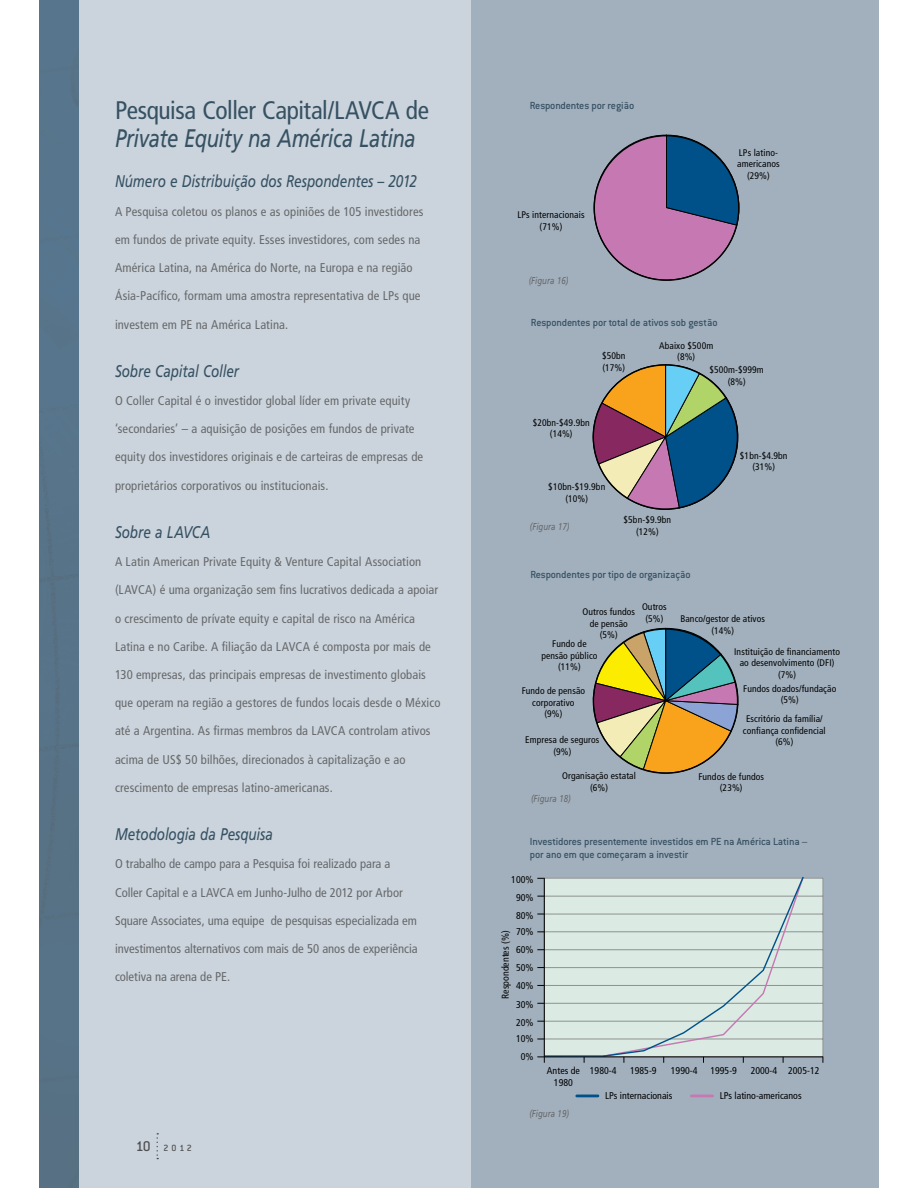
<style>
.page{position:relative;width:918px;height:1188px;background:#fff}
.page>*{position:absolute;margin:0;border:0;box-sizing:border-box;transform-origin:0 0}
.t1{font:condensed 25.35px "Frutiger LT Std";letter-spacing:-.02em;color:#365163}
.t2{font:italic 25.35px "Frutiger LT Std";letter-spacing:-.02em;color:#365163;scale:.8 1}
.t3{font:italic 16.95px "Frutiger LT Std";letter-spacing:-.005em;color:#365163;scale:.8 1}
.t4{font:condensed 12.75px "Frutiger LT Std";letter-spacing:.005em;color:#67696b}
.t5{font:500 11.25px/13.5px "Conduit ITC";letter-spacing:-.015em;color:#365163}
.t6{font:condensed 9.9px/11.9px "Frutiger LT Std";color:#010202}
.t7{font:italic 9.9px "Frutiger LT Std";color:#67696b;scale:.8 1}
.t8{font:500 9.9px "Conduit ITC";color:#4f5052}
.t9{font:condensed 9.6px/11.6px "Frutiger LT Std";letter-spacing:.01em;color:#010202;text-align:center}
.s1{font-size:15.45px}
</style>
<div class="page">
<div style="left:39px;top:0;width:840px;height:1188px;background:#cbd4dc"></div>
<div style="left:471px;top:0;width:408px;height:1188px;background:#a2b0bd"></div>
<svg style="left:157px;top:1133px;width:1px;height:26px"></svg>
<svg style="left:593px;top:135px;width:146px;height:146px"></svg>
<svg style="left:592px;top:364px;width:147px;height:146px"></svg>
<svg style="left:592px;top:628px;width:146px;height:146px"></svg>
<svg style="left:545px;top:878px;width:278px;height:179px;background:#d6e4dd"></svg>
<hr style="left:545px;top:1055px;width:59px;height:2px;background:#005189">
<hr style="left:544px;top:1057px;width:279px;height:1px;background:#010202">
<svg style="left:602px;top:877px;width:203px;height:186px;background:#d0ded9"></svg>
<hr style="left:544px;top:878px;width:1px;height:179px;background:#010202">
<svg style="left:537px;top:1057px;width:8px;height:6px"></svg>
<hr style="left:577px;top:1095px;width:21px;height:2px;background:#005189">
<hr style="left:691px;top:1095px;width:22px;height:2px;background:#c578b2">
<h1 class="t1" style="left:115px;top:100px;width:316px">Pesquisa Coller Capital/LAVCA de</h1>
<h1 class="t2" style="left:115px;top:128px;width:378px">Private Equity na América Latina</h1>
<h2 class="t3" style="left:115px;top:175px;width:379px">Número e Distribuição dos Respondentes – 2012</h2>
<p class="t4" style="left:115px;top:206px;width:310px">A Pesquisa coletou os planos e as opiniões de 105 investidores</p>
<p class="t4" style="left:115px;top:234px;width:307px">em fundos de private equity. Esses investidores, com sedes na</p>
<p class="t4" style="left:115px;top:262px;width:299px">América Latina, na América do Norte, na Europa e na região</p>
<p class="t4" style="left:115px;top:291px;width:307px">Ásia-Pacífico, formam uma amostra representativa de LPs que</p>
<p class="t4" style="left:115px;top:319px;width:175px">investem em PE na América Latina.</p>
<h2 class="t3" style="left:115px;top:364px;width:157px">Sobre Capital Coller</h2>
<p class="t4" style="left:115px;top:395px;width:297px">O Coller Capital é o investidor global líder em private equity</p>
<p class="t4" style="left:115px;top:424px;width:301px">‘secondaries’ – a aquisição de posições em fundos de private</p>
<p class="t4" style="left:115px;top:452px;width:310px">equity dos investidores originais e de carteiras de empresas de</p>
<p class="t4" style="left:115px;top:480px;width:215px">proprietários corporativos ou institucionais.</p>
<h2 class="t3" style="left:115px;top:525px;width:121px">Sobre a LAVCA</h2>
<p class="t4" style="left:115px;top:556px;width:308px">A Latin American Private Equity &amp; Venture Capital Association</p>
<p class="t4" style="left:115px;top:585px;width:325px">(LAVCA) é uma organização sem fins lucrativos dedicada a apoiar</p>
<p class="t4" style="left:115px;top:613px;width:302px">o crescimento de prívate equity e capital de risco na América</p>
<p class="t4" style="left:115px;top:641px;width:317px">Latina e no Caribe. A filiação da LAVCA é composta por mais de</p>
<p class="t4" style="left:115px;top:669px;width:312px">130 empresas, das principais empresas de investimento globais</p>
<p class="t4" style="left:115px;top:698px;width:327px">que operam na região a gestores de fundos locais desde o México</p>
<p class="t4" style="left:115px;top:726px;width:317px">até a Argentina. As firmas membros da LAVCA controlam ativos</p>
<p class="t4" style="left:115px;top:754px;width:292px">acima de US$ 50 bilhões, direcionados à capitalização e ao</p>
<p class="t4" style="left:115px;top:782px;width:219px">crescimento de empresas latino-americanas.</p>
<h2 class="t3" style="left:115px;top:827px;width:199px">Metodologia da Pesquisa</h2>
<p class="t4" style="left:115px;top:859px;width:277px">O trabalho de campo para a Pesquisa foi realizado para a</p>
<p class="t4" style="left:115px;top:887px;width:289px">Coller Capital e a LAVCA em Junho-Julho de 2012 por Arbor</p>
<p class="t4" style="left:115px;top:915px;width:303px">Square Associates, uma equipe de pesquisas especializada em</p>
<p class="t4" style="left:115px;top:943px;width:304px">investimentos alternativos com mais de 50 anos de experiência</p>
<p class="t4" style="left:115px;top:972px;width:117px">coletiva na arena de PE.</p>
<p class="t8" style="left:136px;top:1145px;width:58px"><span class="s1">10</span> 2012</p>
<p class="t5" style="left:530px;top:100px;width:106px">Respondentes por região</p>
<p class="t9" style="left:517px;top:209px;width:69px">LPs internacionais (71%)</p>
<p class="t7" style="left:529px;top:277px;width:51px">(Figura 16)</p>
<p class="t5" style="left:531px;top:317px;width:188px">Respondentes por total de ativos sob gestão</p>
<p class="t9" style="left:737px;top:147px;width:44px">LPs latino&shy;americanos (29%)</p>
<p class="t9" style="left:602px;top:350px;width:25px;text-align:left">$50bn (17%)</p>
<p class="t9" style="left:533px;top:417px;width:58px">$20bn-$49.9bn (14%)</p>
<p class="t9" style="left:548px;top:481px;width:58px">$10bn-$19.9bn (10%)</p>
<p class="t9" style="left:659px;top:340px;width:56px">Abaixo $500m (8%)</p>
<p class="t9" style="left:709px;top:364px;width:56px">$500m-$999m (8%)</p>
<p class="t9" style="left:740px;top:450px;width:49px">$1bn-$4.9bn (31%)</p>
<p class="t7" style="left:530px;top:523px;width:51px">(Figura 17)</p>
<p class="t9" style="left:624px;top:514px;width:49px">$5bn-$9.9bn (12%)</p>
<p class="t5" style="left:530px;top:569px;width:162px">Respondentes por tipo de organização</p>
<p class="t9" style="left:642px;top:601px;width:26px">Outros (5%)</p>
<p class="t9" style="left:583px;top:606px;width:54px">Outros fundos de pensão (5%)</p>
<p class="t9" style="left:680px;top:613px;width:86px">Banco/gestor de ativos (14%)</p>
<p class="t9" style="left:541px;top:638px;width:58px">Fundo de pensão público (11%)</p>
<p class="t9" style="left:522px;top:685px;width:65px">Fundo de pensão corporativo<br>(9%)</p>
<p class="t9" style="left:525px;top:734px;width:76px">Empresa de seguros (9%)</p>
<p class="t9" style="left:562px;top:770px;width:75px">Organisação estatal (6%)</p>
<p class="t9" style="left:698px;top:771px;width:67px">Fundos de fundos (23%)</p>
<p class="t9" style="left:734px;top:646px;width:107px">Instituição de financiamento ao desenvolvimento (DFI) (7%)</p>
<p class="t9" style="left:743px;top:683px;width:95px">Fundos doados/fundação (5%)</p>
<p class="t9" style="left:743px;top:713px;width:84px">Escritório da família/ confiança confidencial (6%)</p>
<p class="t7" style="left:531px;top:795px;width:51px">(Figura 18)</p>
<p class="t5" style="left:530px;top:836px;width:279px">Investidores presentemente investidos em PE na América Latina – por ano em que começaram a investir</p>
<p class="t6" style="left:511px;top:873px;width:24px">100%</p>
<p class="t6" style="left:516px;top:892px;width:19px">90%</p>
<p class="t6" style="left:516px;top:907px;width:19px;line-height:16.2px">80%<br>70%</p>
<p class="t6" style="left:516px;top:944px;width:19px">60%</p>
<p class="t6" style="left:500px;top:999px;width:70px;rotate:-90deg">Respondentes (%)</p>
<p class="t6" style="left:516px;top:962px;width:19px">50%</p>
<p class="t6" style="left:516px;top:980px;width:19px">40%</p>
<p class="t6" style="left:516px;top:999px;width:19px">30%</p>
<p class="t6" style="left:516px;top:1014px;width:19px;line-height:16.6px">20%<br>10%</p>
<p class="t6" style="left:521px;top:1050px;width:14px">0%</p>
<p class="t6" style="left:547px;top:1065px;width:34px;text-align:center">Antes de<br>1980</p>
<p class="t6" style="left:590px;top:1065px;width:28px">1980-4</p>
<p class="t6" style="left:630px;top:1065px;width:28px">1985-9</p>
<p class="t6" style="left:671px;top:1065px;width:28px">1990-4</p>
<p class="t6" style="left:710px;top:1065px;width:28px">1995-9</p>
<p class="t6" style="left:751px;top:1065px;width:70px">2000-4 2005-12</p>
<p class="t6" style="left:605px;top:1089px;width:69px">LPs internacionais</p>
<p class="t6" style="left:720px;top:1089px;width:83px">LPs latino-americanos</p>
<p class="t7" style="left:529px;top:1109px;width:51px">(Figura 19)</p>
</div>
